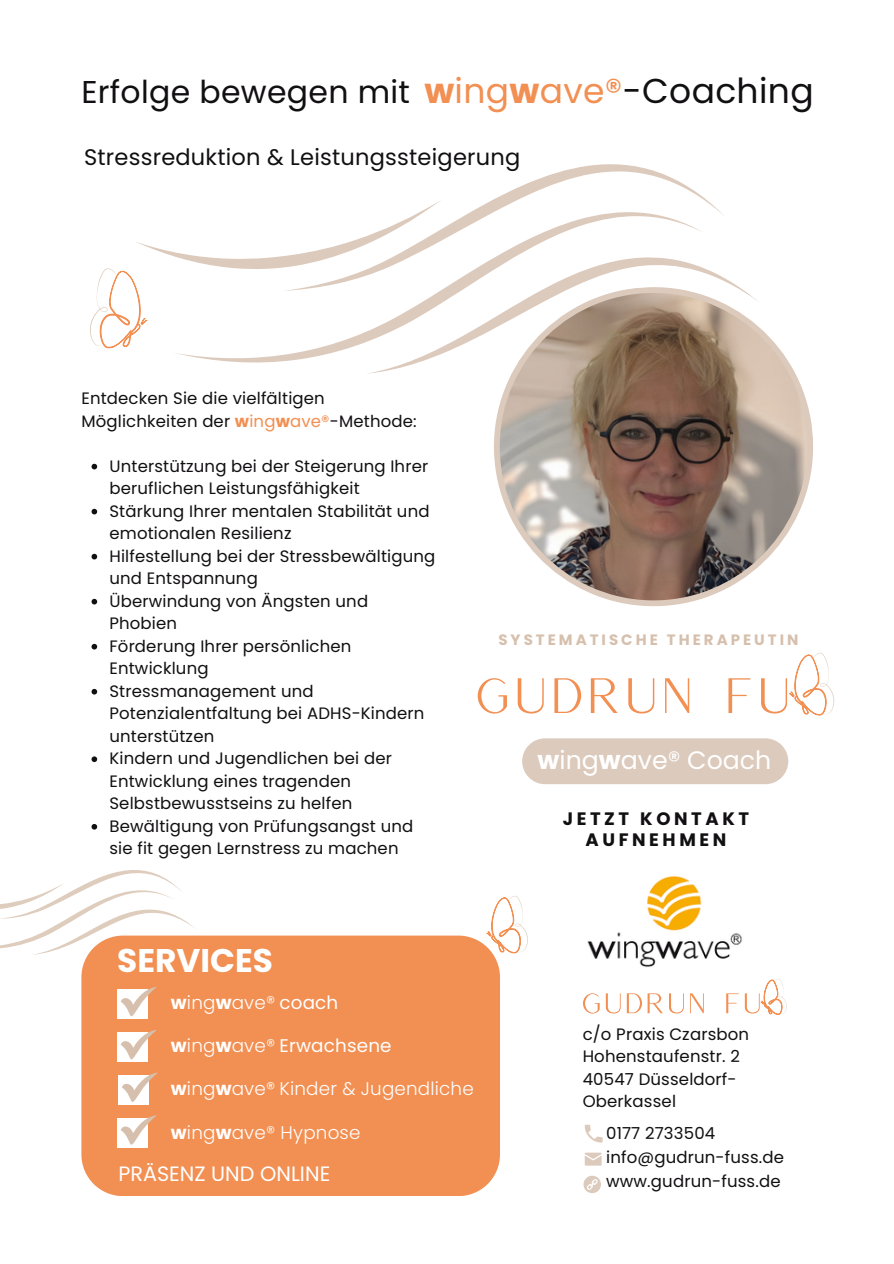
<style>
.page{position:relative;width:894px;height:1264px;background:#fff}
.page>*{position:absolute;margin:0;border:0;box-sizing:border-box;transform-origin:0 0}
.t1{font:700 32.7px "Poppins";color:#fff}
.t2{font:31.5px "Poppins";letter-spacing:.01em;color:#110f11}
.t3{font:25.2px "Poppins";color:#fff}
.t4{font:22.5px "Poppins";letter-spacing:.01em;color:#110f11}
.t5{font:20.7px "Poppins";color:#fff}
.t6{font:300 18.3px "Poppins";letter-spacing:.01em;color:#fff}
.t7{font:18.3px "Poppins";letter-spacing:.01em;color:#fff}
.t8{font:700 18px/20.2px "Poppins";letter-spacing:.2em;color:#110f11;text-align:center}
.t9{font:16.5px/22.5px "Poppins";letter-spacing:.01em;color:#110f11}
.t10{font:700 15px "Poppins";letter-spacing:.2em;color:#d6c0ad}
.s1{font-weight:700;font-size:34.5px;color:#f28f52}
.s2{font-size:34.5px;color:#f28f52}
.s3{font-size:34.5px}
.s4{font-weight:700;color:#f28f52}
.s5{color:#f28f52}
.s6{font-weight:700}
.s7{font-weight:400}
.s8{font-weight:300}
</style>
<div class="page">
<svg style="left:494px;top:328px;width:319px;height:279px"></svg>
<svg style="left:136px;top:164px;width:624px;height:216px"></svg>
<img style="left:587px;top:876px;width:155px;height:91px">
<svg style="left:477px;top:678px;width:30px;height:35px"></svg>
<svg style="left:517px;top:678px;width:26px;height:35px"></svg>
<svg style="left:554px;top:678px;width:27px;height:35px"></svg>
<svg style="left:590px;top:678px;width:27px;height:35px"></svg>
<svg style="left:628px;top:678px;width:26px;height:35px"></svg>
<svg style="left:665px;top:678px;width:24px;height:35px"></svg>
<svg style="left:728px;top:678px;width:22px;height:35px"></svg>
<svg style="left:761px;top:652px;width:72px;height:63px"></svg>
<svg style="left:0;top:870px;width:195px;height:84px"></svg>
<svg style="left:583px;top:993px;width:16px;height:20px"></svg>
<svg style="left:605px;top:993px;width:15px;height:20px"></svg>
<svg style="left:626px;top:993px;width:36px;height:20px"></svg>
<svg style="left:669px;top:993px;width:14px;height:20px"></svg>
<svg style="left:690px;top:993px;width:13px;height:20px"></svg>
<svg style="left:726px;top:993px;width:12px;height:20px"></svg>
<svg style="left:744px;top:978px;width:42px;height:36px"></svg>
<svg style="left:584px;top:1124px;width:18px;height:18px"></svg>
<svg style="left:584px;top:1152px;width:17px;height:13px"></svg>
<svg style="left:583px;top:1175px;width:17px;height:18px"></svg>
<div style="left:81px;top:935px;width:418px;height:261px;background:#f28f52"></div>
<svg style="left:91px;top:464px;width:6px;height:5px"></svg>
<svg style="left:91px;top:509px;width:6px;height:5px"></svg>
<svg style="left:91px;top:554px;width:6px;height:5px"></svg>
<svg style="left:91px;top:599px;width:6px;height:5px"></svg>
<svg style="left:91px;top:644px;width:6px;height:5px"></svg>
<svg style="left:91px;top:689px;width:6px;height:5px"></svg>
<svg style="left:91px;top:756px;width:6px;height:6px"></svg>
<svg style="left:91px;top:824px;width:6px;height:5px"></svg>
<svg style="left:90px;top:268px;width:57px;height:80px"></svg>
<div style="left:522px;top:738px;width:266px;height:46px;background:#dccabc"></div>
<svg style="left:486px;top:895px;width:41px;height:58px"></svg>
<div style="left:117px;top:1032px;width:30px;height:30px;background:#fff"></div>
<svg style="left:121px;top:1029px;width:36px;height:30px"></svg>
<div style="left:118px;top:1075px;width:31px;height:30px;background:#fff"></div>
<svg style="left:122px;top:1072px;width:36px;height:30px"></svg>
<div style="left:117px;top:1117px;width:30px;height:30px;background:#fff"></div>
<svg style="left:121px;top:1115px;width:36px;height:30px"></svg>
<div style="left:117px;top:989px;width:30px;height:30px;background:#fff"></div>
<svg style="left:121px;top:986px;width:36px;height:30px"></svg>
<p class="t2" style="left:81px;top:69px;width:733px">Erfolge bewegen mit <span class="s1">w</span><span class="s2">ing</span><span class="s1">w</span><span class="s2">ave®</span><span class="s3">-Coaching</span></p>
<p class="t4" style="left:84px;top:141px;width:437px">Stressreduktion &amp; Leistungssteigerung</p>
<p class="t9" style="left:81px;top:387px;width:337px">Entdecken Sie die vielfältigen<br>Möglichkeiten der <span class="s4">w</span><span class="s5">ing</span><span class="s4">w</span><span class="s5">ave®</span>-Methode:</p>
<p class="t9" style="left:109px;top:454px;width:320px">Unterstützung bei der Steigerung Ihrer beruflichen Leistungsfähigkeit</p>
<h3 class="t9" style="left:109px;top:499px;width:321px">Stärkung Ihrer mentalen Stabilität und emotionalen Resilienz</h3>
<h6 class="t9" style="left:109px;top:544px;width:327px">Hilfestellung bei der Stressbewältigung und Entspannung</h6>
<p class="t9" style="left:109px;top:589px;width:260px">Überwindung von Ängsten und<br>Phobien</p>
<p class="t9" style="left:109px;top:634px;width:243px">Förderung Ihrer persönlichen<br>Entwicklung</p>
<h1 class="t9" style="left:109px;top:679px;width:316px">Stressmanagement und<br>Potenzialentfaltung bei ADHS-Kindern unterstützen</h1>
<p class="t9" style="left:109px;top:747px;width:284px">Kindern und Jugendlichen bei der<br>Entwicklung eines tragenden<br>Selbstbewusstseins zu helfen</p>
<p class="t9" style="left:109px;top:814px;width:305px">Bewältigung von Prüfungsangst und sie fit gegen Lernstress zu machen</p>
<p class="t10" style="left:498px;top:629px;width:301px">SYSTEMATISCHE THERAPEUTIN</p>
<p class="t3" style="left:537px;top:742px;width:235px"><span class="s6">w</span>ing<span class="s6">w</span>ave® Coach</p>
<p class="t8" style="left:562px;top:809px;width:188px">JETZT KONTAKT<br>AUFNEHMEN</p>
<p class="t1" style="left:117px;top:937px;width:157px">SERVICES</p>
<p class="t6" style="left:171px;top:989px;width:169px"><span class="s6">w</span>ing<span class="s6">w</span>ave® <span class="s7">coach</span></p>
<p class="t7" style="left:171px;top:1032px;width:222px"><span class="s6">w</span><span class="s8">ing</span><span class="s6">w</span><span class="s8">ave®</span> Erwachsene</p>
<p class="t6" style="left:171px;top:1076px;width:304px"><span class="s6">w</span>ing<span class="s6">w</span>ave® Kinder &amp; Jugendliche</p>
<p class="t6" style="left:171px;top:1119px;width:191px"><span class="s6">w</span>ing<span class="s6">w</span>ave® Hypnose</p>
<p class="t5" style="left:118px;top:1159px;width:213px">PRÄSENZ UND ONLINE</p>
<p class="t9" style="left:582px;top:1022px;width:168px">c/o Praxis Czarsbon</p>
<p class="t9" style="left:582px;top:1045px;width:159px">Hohenstaufenstr. 2</p>
<p class="t9" style="left:582px;top:1067px;width:155px">40547 Düsseldorf-</p>
<p class="t9" style="left:582px;top:1090px;width:95px">Oberkassel</p>
<p class="t9" style="left:606px;top:1122px;width:111px">0177 2733504</p>
<p class="t9" style="left:606px;top:1145px;width:179px">info@gudrun-fuss.de</p>
<p class="t9" style="left:606px;top:1169px;width:176px">www.gudrun-fuss.de</p>
</div>
